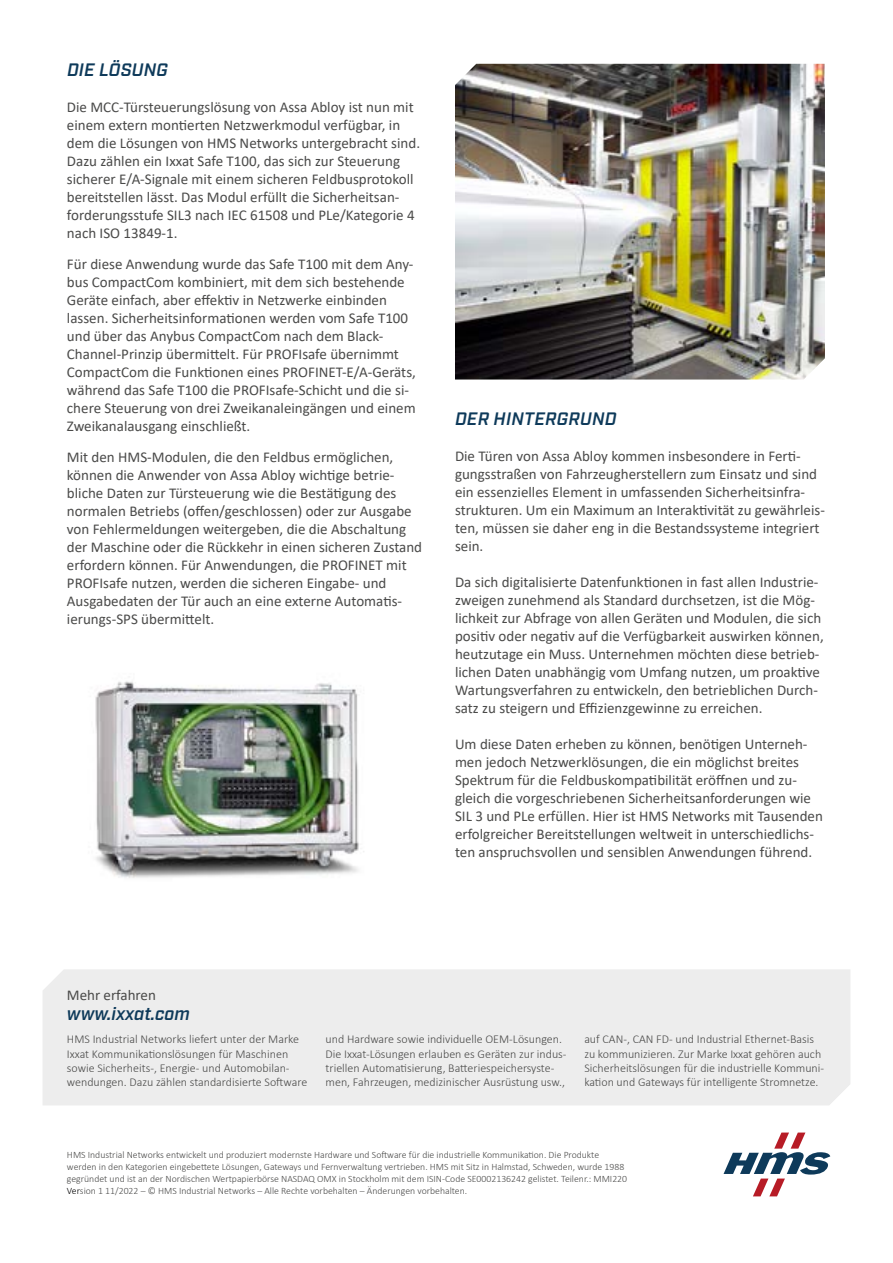
<style>
.page{position:relative;width:893px;height:1263px;background:#fff}
.page>*{position:absolute;margin:0;border:0;box-sizing:border-box;transform-origin:0 0}
.t1{font:italic 600 18px "Industry";letter-spacing:.01em;color:#0e3a5a}
.t2{font:15px/18px "Calibri";color:#4a4a49}
.t3{font:300 12px/14.2px "Calibri";color:#4a4a49}
.t4{font:300 9.75px/12px "Calibri";color:#4a4a49}
.s1{color:#000}
</style>
<div class="page">
<div style="left:43px;top:969px;width:807px;height:136px;background:#ededed"></div>
<svg style="left:723px;top:1132px;width:107px;height:64px"></svg>
<img style="left:95px;top:681px;width:269px;height:197px">
<img style="left:455px;top:64px;width:370px;height:315px">
<p class="t1" style="left:67px;top:59px;width:102px">DIE LÖSUNG</p>
<p class="t2" style="left:67px;top:98px;width:355px">Die MCC-Türsteuerungslösung von Assa Abloy ist nun mit einem extern montierten Netzwerkmodul verfügbar, in dem die Lösungen von HMS Networks untergebracht sind.<br>Dazu zählen ein Ixxat Safe T100, das sich zur Steuerung sicherer E/A-Signale mit einem sicheren Feldbusprotokoll bereitstellen lässt. Das Modul erfüllt die Sicherheitsan&shy;forderungsstufe SIL3 nach IEC 61508 und PLe/Kategorie 4 nach ISO 13849-1.</p>
<p class="t2" style="left:67px;top:255px;width:350px">Für diese Anwendung wurde das Safe T100 mit dem Any&shy;bus CompactCom kombiniert, mit dem sich bestehende Geräte einfach, aber effektiv in Netzwerke einbinden lassen. Sicherheitsinformationen werden vom Safe T100 und über das Anybus CompactCom nach dem Black-Channel-Prinzip übermittelt. Für PROFIsafe übernimmt CompactCom die Funktionen eines PROFINET-E/A-Geräts, während das Safe T100 die PROFIsafe-Schicht und die si&shy;chere Steuerung von drei Zweikanaleingängen und einem Zweikanalausgang einschließt.</p>
<p class="t2" style="left:67px;top:447px;width:357px">Mit den HMS-Modulen, die den Feldbus ermöglichen, können die Anwender von Assa Abloy wichtige betrie&shy;bliche Daten zur Türsteuerung wie die Bestätigung des normalen Betriebs (offen/geschlossen) oder zur Ausgabe von Fehlermeldungen weitergeben, die die Abschaltung der Maschine oder die Rückkehr in einen sicheren Zustand erfordern können. Für Anwendungen, die PROFINET mit PROFIsafe nutzen, werden die sicheren Eingabe- und Ausgabedaten der Tür auch an eine externe Automatis&shy;ierungs-SPS übermittelt.</p>
<p class="t1" style="left:455px;top:408px;width:163px">DER HINTERGRUND</p>
<p class="t2" style="left:455px;top:447px;width:371px">Die Türen von Assa Abloy kommen insbesondere in Ferti&shy;gungsstraßen von Fahrzeugherstellern zum Einsatz und sind ein essenzielles Element in umfassenden Sicherheitsinfra&shy;strukturen. Um ein Maximum an Interaktivität zu gewährleis&shy;ten, müssen sie daher eng in die Bestandssysteme integriert sein.</p>
<p class="t2" style="left:455px;top:573px;width:370px">Da sich digitalisierte Datenfunktionen in fast allen Industrie&shy;zweigen zunehmend als Standard durchsetzen, ist die Mög&shy;lichkeit zur Abfrage von allen Geräten und Modulen, die sich positiv oder negativ auf die Verfügbarkeit auswirken können, heutzutage ein Muss. Unternehmen möchten diese betrieb&shy;lichen Daten unabhängig vom Umfang nutzen, um proaktive Wartungsverfahren zu entwickeln, den betrieblichen Durch&shy;satz zu steigern und Effizienzgewinne zu erreichen.</p>
<p class="t2" style="left:455px;top:735px;width:369px">Um diese Daten erheben zu können, benötigen Unterneh&shy;men jedoch Netzwerklösungen, die ein möglichst breites Spektrum für die Feldbuskompatibilität eröffnen und zu&shy;gleich die vorgeschriebenen Sicherheitsanforderungen wie SIL 3 und PLe erfüllen. Hier ist HMS Networks mit Tausenden erfolgreicher Bereitstellungen weltweit in unterschiedlichs&shy;ten anspruchsvollen und sensiblen Anwendungen führend.</p>
<p class="t2" style="left:67px;top:985px;width:91px">Mehr erfahren</p>
<p class="t1" style="left:67px;top:1003px;width:124px">www.ixxat.com</p>
<p class="t3" style="left:67px;top:1032px;width:242px">HMS Industrial Networks liefert unter der Marke Ixxat Kommunikationslösungen für Maschinen sowie Sicherheits-, Energie- und Automobilan&shy;wendungen. Dazu zählen standardisierte Software</p>
<p class="t3" style="left:326px;top:1032px;width:242px">und Hardware sowie individuelle OEM-Lösungen.<br>Die Ixxat-Lösungen erlauben es Geräten zur indus&shy;triellen Automatisierung, Batteriespeichersyste&shy;men, Fahrzeugen, medizinischer Ausrüstung usw.,</p>
<p class="t3" style="left:584px;top:1032px;width:241px">auf CAN-, CAN FD- und Industrial Ethernet-Basis zu kommunizieren. Zur Marke Ixxat gehören auch Sicherheitslösungen für die industrielle Kommuni&shy;kation und Gateways für intelligente Stromnetze.</p>
<p class="t4" style="left:67px;top:1148px;width:562px">HMS Industrial Networks entwickelt und produziert modernste Hardware und Software für die industrielle Kommunikation. Die Produkte werden in den Kategorien eingebettete Lösungen, Gateways und Fernverwaltung vertrieben. HMS mit Sitz in Halmstad, Schweden, wurde 1988 gegründet und ist an der Nordischen Wertpapierbörse NASDAQ OMX in Stockholm mit dem ISIN-Code SE0002136242 gelistet. Teilenr.: MMI220<br><span class="s1">Ver</span>sion 1 11/2022 – © HMS Industrial Networks – Alle Rechte vorbehalten – Änderungen vorbehalten.</p>
</div>
